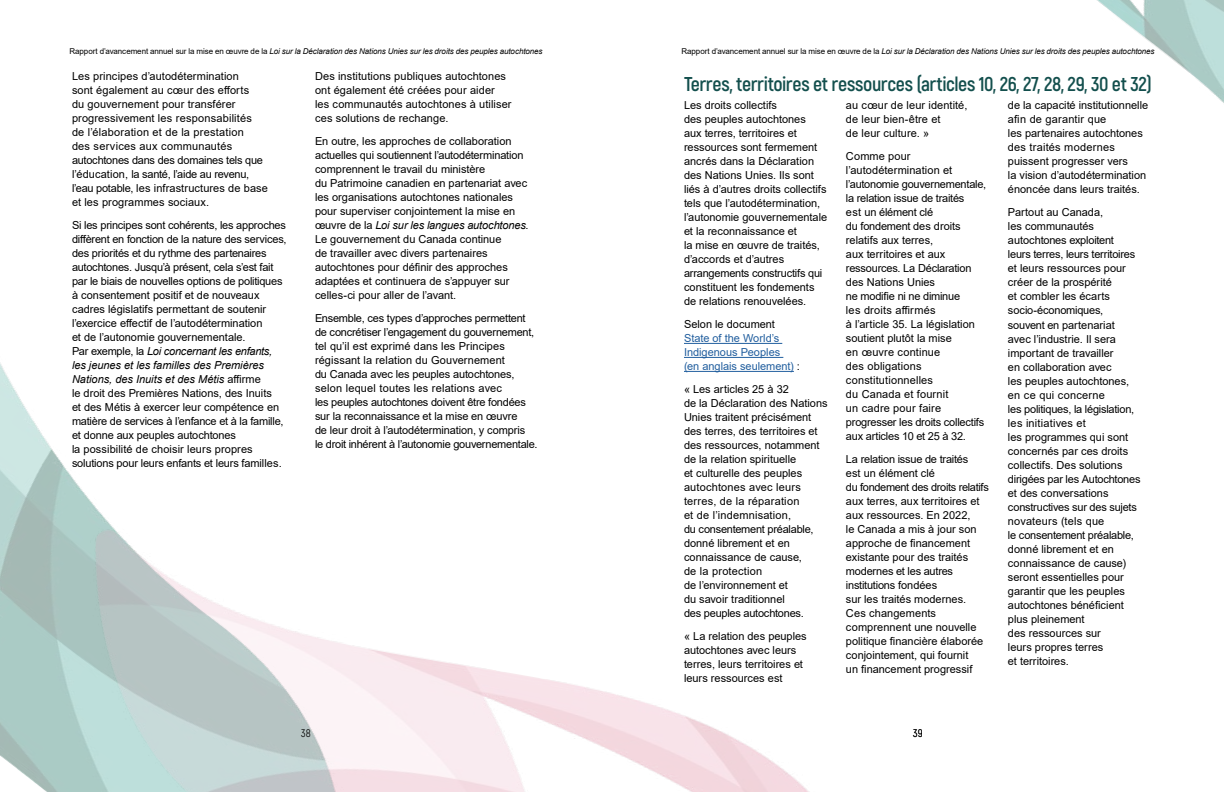
<style>
.page{position:relative;width:1224px;height:792px;background:#fff}
.page>*{position:absolute;margin:0;border:0;box-sizing:border-box;transform-origin:0 0}
.t1{font:700 20px "Akrobat";letter-spacing:-.015em;color:#134f4d}
.t2{font:11px/14px "Arial";color:#000}
.t3{font:11px/14px "Arial";color:#215e9e}
.t4{font:11px "Akrobat";color:#000}
.t5{font:italic 8px "Arial";letter-spacing:-.01em;color:#000}
.s1{font-style:normal}
.s2{font-style:italic}
.s3{color:#000}
</style>
<div class="page">
<img style="left:0;top:342px;width:690px;height:442px">
<img style="left:37px;top:484px;width:772px;height:308px">
<hr style="left:684px;top:343px;width:98px;height:1px;background:#215e9e">
<hr style="left:684px;top:357px;width:99px;height:1px;background:#215e9e">
<hr style="left:684px;top:371px;width:110px;height:1px;background:#215e9e">
<img style="left:1097px;top:0;width:127px;height:103px">
<p class="t5" style="left:69px;top:46px;width:475px"><span class="s1">Rapport d’avancement annuel sur la mise en œuvre de la</span> Loi sur la Déclaration des Nations Unies sur les droits des peuples autochtones</p>
<p class="t5" style="left:681px;top:46px;width:475px"><span class="s1">Rapport d’avancement annuel sur la mise en œuvre de la</span> Loi sur la Déclaration des Nations Unies sur les droits des peuples autochtones</p>
<p class="t2" style="left:72px;top:69px;width:197px">Les principes d’autodétermination<br>sont également au cœur des efforts<br>du gouvernement pour transférer progressivement les responsabilités<br>de l’élaboration et de la prestation<br>des services aux communautés autochtones dans des domaines tels que l’éducation, la santé, l’aide au revenu, l’eau potable, les infrastructures de base et les programmes sociaux.</p>
<p class="t2" style="left:72px;top:218px;width:216px">Si les principes sont cohérents, les approches diffèrent en fonction de la nature des services, des priorités et du rythme des partenaires autochtones. Jusqu’à présent, cela s’est fait par le biais de nouvelles options de politiques à consentement positif et de nouveaux cadres législatifs permettant de soutenir l’exercice effectif de l’autodétermination<br>et de l’autonomie gouvernementale.<br>Par exemple, la <span class="s2">Loi concernant les enfants, les jeunes et les familles des Premières Nations, des Inuits et des Métis</span> affirme<br>le droit des Premières Nations, des Inuits<br>et des Métis à exercer leur compétence en matière de services à l’enfance et à la famille, et donne aux peuples autochtones<br>la possibilité de choisir leurs propres solutions pour leurs enfants et leurs familles.</p>
<p class="t2" style="left:315px;top:69px;width:198px">Des institutions publiques autochtones ont également été créées pour aider les communautés autochtones à utiliser ces solutions de rechange.</p>
<p class="t2" style="left:315px;top:134px;width:215px">En outre, les approches de collaboration actuelles qui soutiennent l’autodétermination comprennent le travail du ministère<br>du Patrimoine canadien en partenariat avec les organisations autochtones nationales pour superviser conjointement la mise en œuvre de la <span class="s2">Loi sur les langues autochtones</span>.<br>Le gouvernement du Canada continue<br>de travailler avec divers partenaires autochtones pour définir des approches adaptées et continuera de s’appuyer sur celles-ci pour aller de l’avant.</p>
<p class="t2" style="left:315px;top:311px;width:224px">Ensemble, ces types d’approches permettent de concrétiser l’engagement du gouvernement, tel qu’il est exprimé dans les Principes régissant la relation du Gouvernement<br>du Canada avec les peuples autochtones, selon lequel toutes les relations avec<br>les peuples autochtones doivent être fondées sur la reconnaissance et la mise en œuvre<br>de leur droit à l’autodétermination, y compris<br>le droit inhérent à l’autonomie gouvernementale.</p>
<h1 class="t1" style="left:684px;top:71px;width:470px">Terres, territoires et ressources (articles 10, 26, 27, 28, 29, 30 et 32)</h1>
<p class="t2" style="left:684px;top:98px;width:145px">Les droits collectifs<br>des peuples autochtones<br>aux terres, territoires et ressources sont fermement ancrés dans la Déclaration des Nations Unies. Ils sont liés à d’autres droits collectifs tels que l’autodétermination, l’autonomie gouvernementale et la reconnaissance et<br>la mise en œuvre de traités, d’accords et d’autres arrangements constructifs qui constituent les fondements de relations renouvelées.</p>
<p class="t2" style="left:684px;top:317px;width:93px">Selon le document</p>
<p class="t3" style="left:684px;top:331px;width:118px">State of the World’s<br>Indigenous Peoples<br>(en anglais seulement) <span class="s3">:</span></p>
<p class="t2" style="left:684px;top:382px;width:145px">« Les articles 25 à 32<br>de la Déclaration des Nations<br>Unies traitent précisément des terres, des territoires et des ressources, notamment de la relation spirituelle<br>et culturelle des peuples autochtones avec leurs terres, de la réparation<br>et de l’indemnisation,<br>du consentement préalable, donné librement et en connaissance de cause,<br>de la protection<br>de l’environnement et<br>du savoir traditionnel<br>des peuples autochtones.</p>
<p class="t2" style="left:684px;top:629px;width:124px">« La relation des peuples autochtones avec leurs terres, leurs territoires et leurs ressources est</p>
<p class="t2" style="left:846px;top:98px;width:123px">au cœur de leur identité, de leur bien-être et<br>de leur culture. »</p>
<p class="t2" style="left:846px;top:149px;width:142px">Comme pour l’autodétermination et l’autonomie gouvernementale, la relation issue de traités<br>est un élément clé<br>du fondement des droits relatifs aux terres,<br>aux territoires et aux ressources. La Déclaration des Nations Unies<br>ne modifie ni ne diminue<br>les droits affirmés<br>à l’article 35. La législation soutient plutôt la mise<br>en œuvre continue<br>des obligations constitutionnelles<br>du Canada et fournit<br>un cadre pour faire progresser les droits collectifs aux articles 10 et 25 à 32.</p>
<p class="t2" style="left:846px;top:452px;width:144px">La relation issue de traités<br>est un élément clé<br>du fondement des droits relatifs aux terres, aux territoires et aux ressources. En 2022,<br>le Canada a mis à jour son approche de financement existante pour des traités modernes et les autres institutions fondées<br>sur les traités modernes.<br>Ces changements comprennent une nouvelle politique financière élaborée conjointement, qui fournit<br>un financement progressif</p>
<p class="t2" style="left:1008px;top:99px;width:142px">de la capacité institutionnelle afin de garantir que<br>les partenaires autochtones des traités modernes puissent progresser vers<br>la vision d’autodétermination énoncée dans leurs traités.</p>
<p class="t2" style="left:1008px;top:206px;width:134px">Partout au Canada,<br>les communautés autochtones exploitent<br>leurs terres, leurs territoires et leurs ressources pour créer de la prospérité<br>et combler les écarts socio-économiques, souvent en partenariat<br>avec l’industrie. Il sera important de travailler<br>en collaboration avec<br>les peuples autochtones, en ce qui concerne<br>les politiques, la législation, les initiatives et<br>les programmes qui sont concernés par ces droits collectifs. Des solutions dirigées par les Autochtones et des conversations constructives sur des sujets novateurs (tels que<br>le consentement préalable, donné librement et en connaissance de cause) seront essentielles pour garantir que les peuples autochtones bénéficient plus pleinement<br>des ressources sur<br>leurs propres terres<br>et territoires.</p>
<p class="t4" style="left:301px;top:727px;width:11px">38</p>
<p class="t4" style="left:913px;top:727px;width:11px">39</p>
</div>
